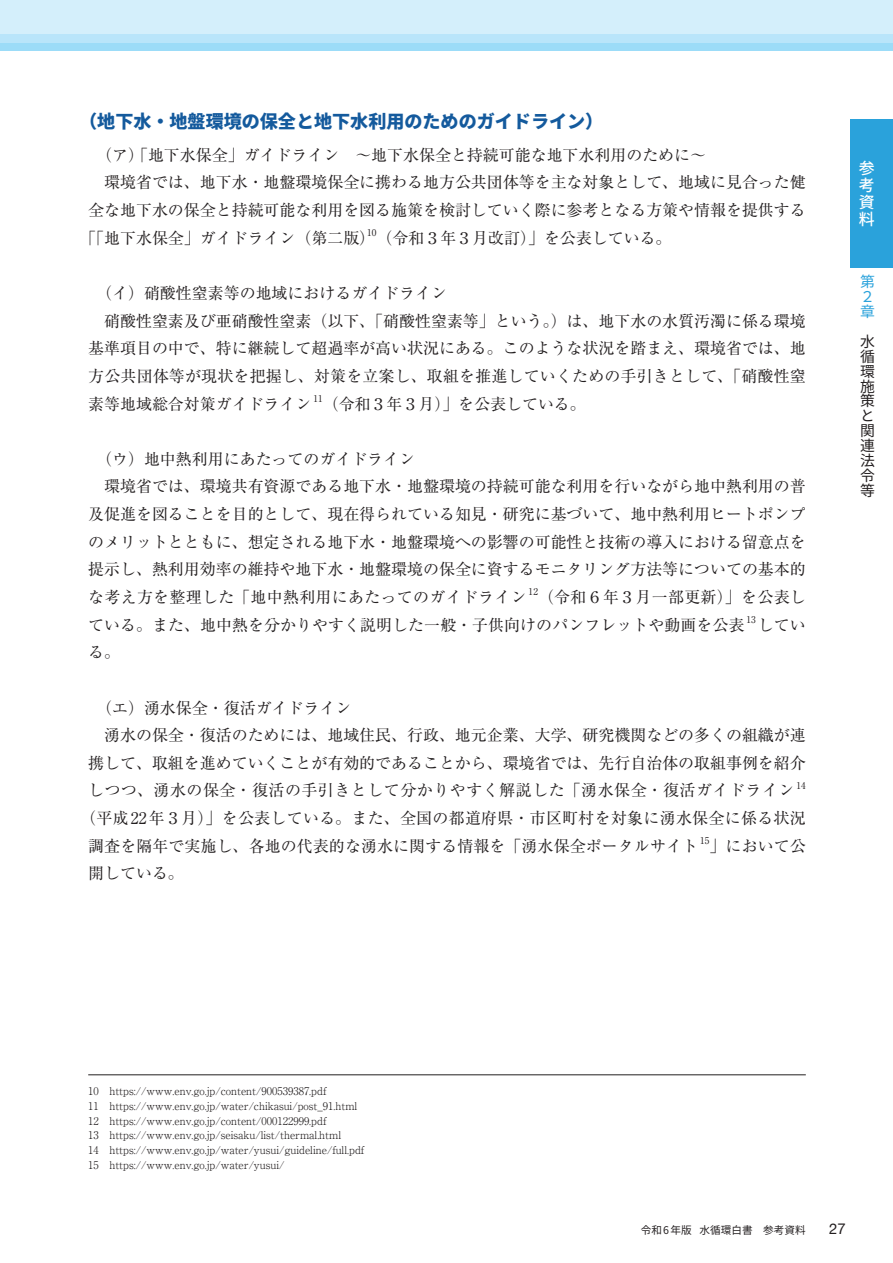
<style>
.page{position:relative;width:893px;height:1263px;background:#fff}
.page>*{position:absolute;margin:0;border:0;box-sizing:border-box;transform-origin:0 0}
.t1{font:900 18px "Noto Sans CJ Kjp";color:#145a9d}
.t2{font:15.9px/27.6px "Ryumin Pr 6 N";color:#231f20}
.t3{font:15.9px "Ryumin Pr 6 N";letter-spacing:.035em;color:#231f20}
.t4{font:15.9px "Ryumin Pr 6 N";letter-spacing:.02em;color:#231f20}
.t5{font:500 15.9px/16.8px "Noto Sans CJ Kjp";color:#fff;text-align:justify}
.t6{font:14.85px/14.9px "Noto Sans CJ Kjp";color:#231f20}
.t7{font:14.85px/14.9px "Noto Sans CJ Kjp";color:#2aa2db}
.t8{font:14.85px "Helvetica Neue";color:#231f20}
.t9{font:300 10.65px/14.9px "Ryumin Pr 6 N";color:#231f20}
.t10{font:10.65px "Noto Sans CJ Kjp";color:#231f20}
.t11{font:9.3px "Ryumin Pr 6 N";color:#231f20}
</style>
<div class="page">
<div style="left:0;top:0;width:893px;height:51px;background:#9cdcf8"></div>
<div style="left:0;top:0;width:893px;height:43px;background:#b9e5fa"></div>
<div style="left:0;top:0;width:893px;height:34px;background:#d4effb"></div>
<hr style="left:88px;top:1074px;width:718px;height:1px;background:#231f20">
<div style="left:850px;top:119px;width:43px;height:149px;background:#2aa2db"></div>
<p class="t1" style="left:79px;top:111px;width:526px">（地下水・地盤環境の保全と地下水利用のためのガイドライン）</p>
<p class="t2" style="left:96px;top:140px;width:611px">（ア）「地下水保全」ガイドライン　～地下水保全と持続可能な地下水利用のために～</p>
<p class="t2" style="left:104px;top:168px;width:703px">環境省では、地下水・地盤環境保全に携わる地方公共団体等を主な対象として、地域に見合った健</p>
<p class="t2" style="left:88px;top:195px;width:719px">全な地下水の保全と持続可能な利用を図る施策を検討していく際に参考となる方策や情報を提供する</p>
<p class="t2" style="left:80px;top:223px;width:593px">「「地下水保全」ガイドライン（第二版）（令和３年３月改訂）」を公表している。</p>
<p class="t11" style="left:367px;top:225px;width:11px">10</p>
<p class="t2" style="left:96px;top:278px;width:352px">（イ）硝酸性窒素等の地域におけるガイドライン</p>
<p class="t2" style="left:104px;top:306px;width:703px">硝酸性窒素及び亜硝酸性窒素（以下、「硝酸性窒素等」という。）は、地下水の水質汚濁に係る環境</p>
<p class="t2" style="left:88px;top:334px;width:719px">基準項目の中で、特に継続して超過率が高い状況にある。このような状況を踏まえ、環境省では、地</p>
<p class="t2" style="left:88px;top:361px;width:719px">方公共団体等が現状を把握し、対策を立案し、取組を推進していくための手引きとして、「硝酸性窒</p>
<p class="t2" style="left:88px;top:389px;width:225px">素等地域総合対策ガイドライン</p>
<p class="t11" style="left:313px;top:391px;width:11px">11</p>
<p class="t2" style="left:323px;top:389px;width:265px">（令和３年３月）」を公表している。</p>
<p class="t2" style="left:96px;top:444px;width:320px">（ウ）地中熱利用にあたってのガイドライン</p>
<p class="t2" style="left:104px;top:472px;width:703px">環境省では、環境共有資源である地下水・地盤環境の持続可能な利用を行いながら地中熱利用の普</p>
<p class="t2" style="left:88px;top:499px;width:719px">及促進を図ることを目的として、現在得られている知見・研究に基づいて、地中熱利用ヒートポンプ</p>
<p class="t2" style="left:88px;top:527px;width:719px">のメリットとともに、想定される地下水・地盤環境への影響の可能性と技術の導入における留意点を</p>
<p class="t2" style="left:88px;top:555px;width:719px">提示し、熱利用効率の維持や地下水・地盤環境の保全に資するモニタリング方法等についての基本的</p>
<p class="t4" style="left:88px;top:584px;width:440px">な考え方を整理した「地中熱利用にあたってのガイドライン</p>
<p class="t11" style="left:529px;top:584px;width:11px">12</p>
<p class="t2" style="left:88px;top:582px;width:719px;text-indent:450px">（令和６年３月一部更新）」を公表している。また、地中熱を分かりやすく説明した一般・子供向けのパンフレットや動画を公表</p>
<p class="t11" style="left:746px;top:612px;width:11px">13</p>
<p class="t2" style="left:758px;top:610px;width:49px">してい</p>
<p class="t2" style="left:88px;top:638px;width:33px">る。</p>
<p class="t2" style="left:96px;top:693px;width:257px">（エ）湧水保全・復活ガイドライン</p>
<p class="t2" style="left:104px;top:721px;width:703px">湧水の保全・復活のためには、地域住民、行政、地元企業、大学、研究機関などの多くの組織が連</p>
<p class="t2" style="left:88px;top:748px;width:719px">携して、取組を進めていくことが有効的であることから、環境省では、先行自治体の取組事例を紹介</p>
<p class="t3" style="left:88px;top:778px;width:708px">しつつ、湧水の保全・復活の手引きとして分かりやすく解説した「湧水保全・復活ガイドライン</p>
<p class="t11" style="left:796px;top:778px;width:11px">14</p>
<p class="t2" style="left:88px;top:803px;width:719px;text-indent:-8px">（平成22年３月）」を公表している。また、全国の都道府県・市区町村を対象に湧水保全に係る状況調査を隔年で実施し、各地の代表的な湧水に関する情報を「湧水保全ポータルサイト</p>
<p class="t11" style="left:700px;top:833px;width:11px">15</p>
<p class="t2" style="left:710px;top:831px;width:98px">」において公</p>
<p class="t2" style="left:88px;top:859px;width:97px">開している。</p>
<p class="t5" style="left:859px;top:161px;width:17px">参考資料</p>
<p class="t7" style="left:860px;top:275px;width:16px">第<br>２章</p>
<p class="t6" style="left:860px;top:334px;width:16px">水循環施策と関連法令等</p>
<p class="t9" style="left:88px;top:1083px;width:278px">10 https://www.env.go.jp/content/900539387.pdf<br>11 https://www.env.go.jp/water/chikasui/post_91.html 12 https://www.env.go.jp/content/000122999.pdf<br>13 https://www.env.go.jp/seisaku/list/thermal.html<br>14 https://www.env.go.jp/water/yusui/guideline/full.pdf 15 https://www.env.go.jp/water/yusui/</p>
<p class="t10" style="left:641px;top:1224px;width:167px">令和 6 年版 水循環白書　参考資料</p>
<p class="t8" style="left:829px;top:1218px;width:18px">27</p>
</div>
